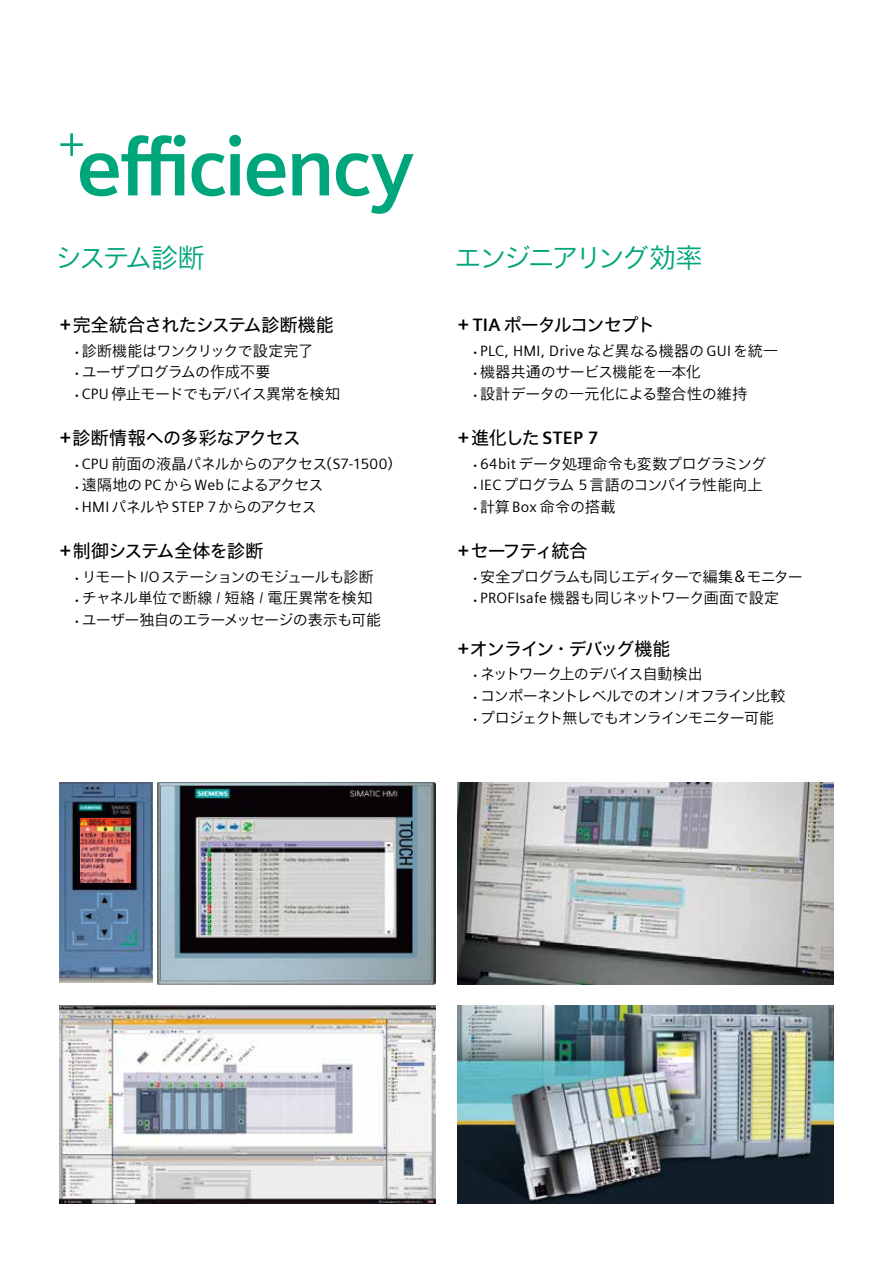
<style>
.page{position:relative;width:893px;height:1263px;background:#fff}
.page>*{position:absolute;margin:0;border:0;box-sizing:border-box;transform-origin:0 0}
.t1{font:700 81px "Siemens Sans Global JPN";letter-spacing:-.04em;color:#00a67b}
.t2{font:27px "Siemens Sans Global JPN";letter-spacing:-.1em;color:#00a67b}
.t3{font:700 18px "Siemens Sans Global JPN";letter-spacing:-.04em;color:#000}
.t4{font:700 18px "Siemens Sans Global JPN";letter-spacing:-.015em;color:#000}
.t5{font:700 18px "Siemens Sans Global JPN";letter-spacing:-.065em;color:#000}
.t6{font:700 18px "Siemens Sans Global JPN";letter-spacing:-.075em;color:#000}
.t7{font:700 18px "Siemens Sans Global JPN";letter-spacing:-.005em;color:#000}
.t8{font:700 18px "Siemens Sans Global JPN";letter-spacing:-.085em;color:#000}
.t9{font:15px/21.8px "Siemens Sans Global JPN";letter-spacing:-.035em;color:#000}
.t10{font:15px/21.8px "Siemens Sans Global JPN";color:#000}
.t11{font:15px/21.8px "Siemens Sans Global JPN";letter-spacing:-.055em;color:#000}
.t12{font:15px/21.8px "Siemens Sans Global JPN";letter-spacing:-.01em;color:#000}
</style>
<div class="page">
<svg style="left:60px;top:133px;width:23px;height:23px"></svg>
<img style="left:60px;top:1006px;width:376px;height:197px">
<img style="left:158px;top:782px;width:278px;height:202px">
<img style="left:198px;top:817px;width:198px;height:119px">
<img style="left:60px;top:782px;width:93px;height:201px">
<img style="left:81px;top:818px;width:50px;height:64px">
<img style="left:457px;top:782px;width:376px;height:202px">
<img style="left:457px;top:1006px;width:376px;height:197px">
<h1 class="t1" style="left:76px;top:120px;width:339px">efficiency</h1>
<h2 class="t2" style="left:55px;top:242px;width:151px">システム診断</h2>
<h2 class="t2" style="left:455px;top:242px;width:249px">エンジニアリング効率</h2>
<p class="t3" style="left:56px;top:314px;width:279px">＋完全統合されたシステム診断機能</p>
<p class="t9" style="left:70px;top:339px;width:272px">・診断機能はワンクリックで設定完了<br>・ユーザプログラムの作成不要<br>・CPU 停止モードでもデバイス異常を検知</p>
<p class="t4" style="left:56px;top:427px;width:246px">＋診断情報への多彩なアクセス</p>
<p class="t9" style="left:70px;top:453px;width:334px">・CPU 前面の液晶パネルからのアクセス（S7-1500）・遠隔地の PC からWeb によるアクセス<br>・HMI パネルや STEP 7 からのアクセス</p>
<p class="t3" style="left:56px;top:540px;width:209px">＋制御システム全体を診断</p>
<p class="t9" style="left:70px;top:566px;width:313px">・リモートI/Oステーションのモジュールも診断・チャネル単位で断線 / 短絡 / 電圧異常を検知・ユーザー独自のエラーメッセージの表示も可能</p>
<p class="t5" style="left:455px;top:314px;width:202px">＋TIA ポータルコンセプト</p>
<p class="t10" style="left:468px;top:339px;width:312px">・PLC, HMI, Drive など異なる機器の GUIを統一・機器共通のサービス機能を一本化<br>・設計データの一元化による整合性の維持</p>
<p class="t7" style="left:455px;top:427px;width:145px">＋進化した STEP 7</p>
<p class="t12" style="left:468px;top:453px;width:300px">・64bit データ処理命令も変数プログラミング・IEC プログラム 5 言語のコンパイラ性能向上・計算 Box 命令の搭載</p>
<p class="t8" style="left:455px;top:540px;width:134px">＋セーフティ統合</p>
<p class="t9" style="left:468px;top:566px;width:337px">・安全プログラムも同じエディターで編集＆モニター・PROFIsafe 機器も同じネットワーク画面で設定</p>
<p class="t6" style="left:455px;top:638px;width:217px">＋オンライン・デバッグ機能</p>
<p class="t11" style="left:468px;top:663px;width:319px">・ネットワーク上のデバイス自動検出<br>・コンポーネントレベルでのオン / オフライン比較・プロジェクト無しでもオンラインモニター可能</p>
</div>
